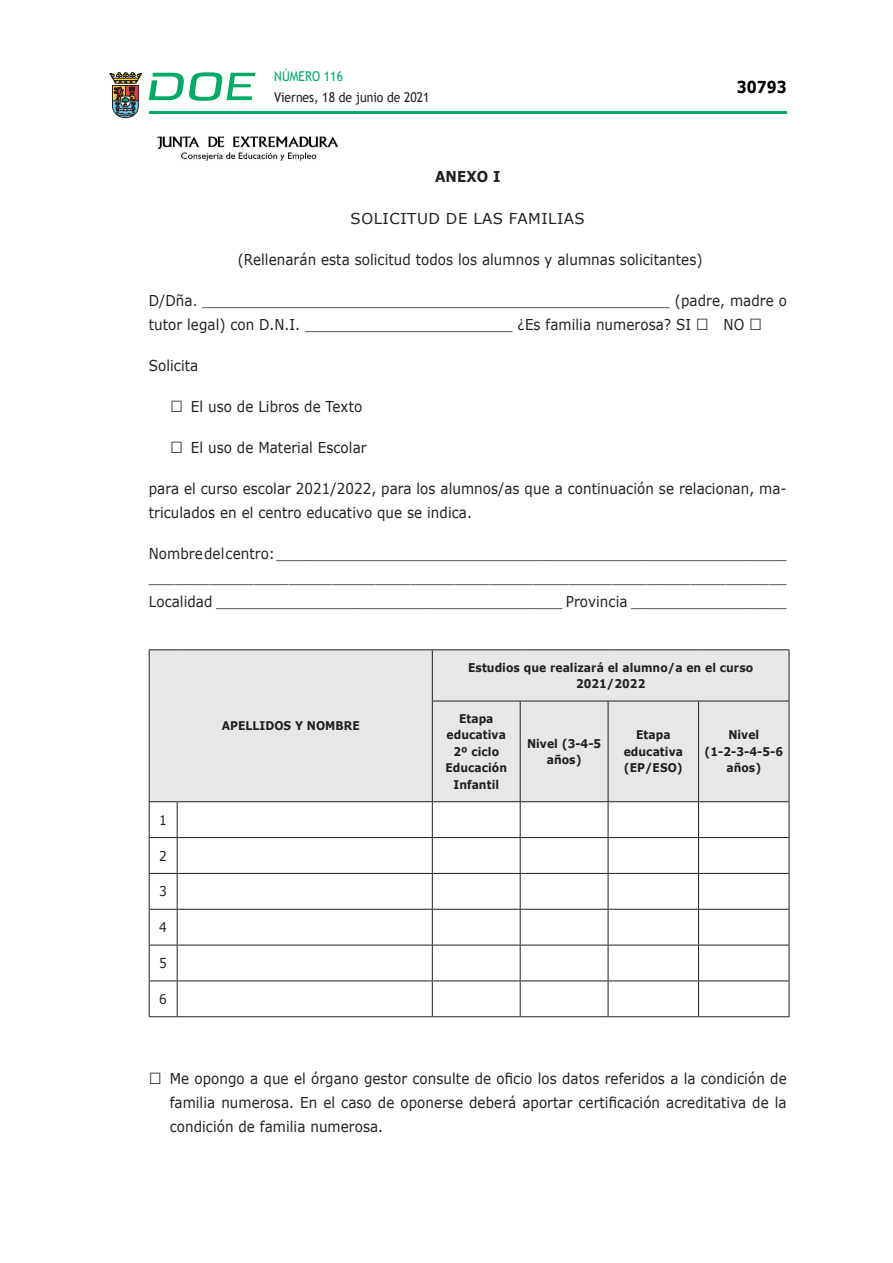
<style>
.page{position:relative;width:893px;height:1263px;background:#fff}
.page>*{position:absolute;margin:0;border:0;box-sizing:border-box;transform-origin:0 0}
.t1{font:700 16.5px "Verdana";color:#000;scale:.85 1}
.CUERPO_DE_TEXTO{font:15px/24px "Verdana";letter-spacing:.005em;color:#231f20;scale:.9 1}
.ADENDA{font:15px "Verdana";letter-spacing:.035em;color:#231f20}
.CUERPO_DE_TEXTO-2{font:700 15px "Verdana";letter-spacing:.005em;color:#231f20;scale:.9 1}
.t2{font:13.5px "Trebuchet MS";color:#231f20;scale:.9 1}
.t3{font:13.5px "Trebuchet MS";color:#00ab67;scale:.9 1}
.CUERPO_DE_TEXTO-3{font:13.5px "Verdana";color:#231f20;scale:.9 1}
.CUERPO_DE_TEXTO-4{font:700 12px/16.5px "Verdana";letter-spacing:.005em;color:#231f20;text-align:center;scale:.9 1}
.s1{font-size:24px}
</style>
<div class="page">
<hr style="left:149px;top:111px;width:638px;height:3px;background:#00ab66">
<svg style="left:109px;top:72px;width:33px;height:46px"></svg>
<svg style="left:149px;top:72px;width:106px;height:29px"></svg>
<div style="left:150px;top:650px;width:639px;height:151px;background:#e6e7e9"></div>
<svg style="left:149px;top:649px;width:28px;height:1px"></svg>
<hr style="left:149px;top:650px;width:1px;height:51px;background:#231f20">
<hr style="left:177px;top:649px;width:255px;height:1px;background:#231f20">
<hr style="left:149px;top:701px;width:1px;height:100px;background:#231f20">
<hr style="left:432px;top:649px;width:88px;height:1px;background:#231f20">
<hr style="left:432px;top:650px;width:1px;height:51px;background:#231f20">
<hr style="left:520px;top:649px;width:88px;height:1px;background:#231f20">
<hr style="left:608px;top:649px;width:91px;height:1px;background:#231f20">
<hr style="left:699px;top:649px;width:90px;height:1px;background:#231f20">
<hr style="left:789px;top:650px;width:1px;height:51px;background:#231f20">
<hr style="left:432px;top:701px;width:88px;height:1px;background:#231f20">
<hr style="left:432px;top:701px;width:1px;height:100px;background:#231f20">
<hr style="left:520px;top:701px;width:88px;height:1px;background:#231f20">
<hr style="left:520px;top:701px;width:1px;height:100px;background:#231f20">
<hr style="left:608px;top:701px;width:91px;height:1px;background:#231f20">
<hr style="left:608px;top:701px;width:1px;height:100px;background:#231f20">
<hr style="left:699px;top:701px;width:90px;height:1px;background:#231f20">
<hr style="left:698px;top:701px;width:1px;height:100px;background:#231f20">
<hr style="left:789px;top:701px;width:1px;height:100px;background:#231f20">
<svg style="left:149px;top:801px;width:28px;height:1px"></svg>
<hr style="left:149px;top:802px;width:1px;height:35px;background:#231f20">
<hr style="left:177px;top:801px;width:255px;height:1px;background:#231f20">
<hr style="left:177px;top:802px;width:1px;height:35px;background:#231f20">
<hr style="left:432px;top:801px;width:88px;height:1px;background:#231f20">
<hr style="left:432px;top:802px;width:1px;height:35px;background:#231f20">
<hr style="left:520px;top:801px;width:88px;height:1px;background:#231f20">
<hr style="left:520px;top:802px;width:1px;height:35px;background:#231f20">
<hr style="left:608px;top:801px;width:91px;height:1px;background:#231f20">
<hr style="left:608px;top:802px;width:1px;height:35px;background:#231f20">
<hr style="left:699px;top:801px;width:90px;height:1px;background:#231f20">
<hr style="left:698px;top:802px;width:1px;height:35px;background:#231f20">
<hr style="left:789px;top:802px;width:1px;height:35px;background:#231f20">
<svg style="left:149px;top:837px;width:28px;height:1px"></svg>
<hr style="left:149px;top:838px;width:1px;height:35px;background:#231f20">
<hr style="left:177px;top:837px;width:255px;height:1px;background:#231f20">
<hr style="left:177px;top:838px;width:1px;height:35px;background:#231f20">
<hr style="left:432px;top:837px;width:88px;height:1px;background:#231f20">
<hr style="left:432px;top:838px;width:1px;height:35px;background:#231f20">
<hr style="left:520px;top:837px;width:88px;height:1px;background:#231f20">
<hr style="left:520px;top:838px;width:1px;height:35px;background:#231f20">
<hr style="left:608px;top:837px;width:91px;height:1px;background:#231f20">
<hr style="left:608px;top:838px;width:1px;height:35px;background:#231f20">
<hr style="left:699px;top:837px;width:90px;height:1px;background:#231f20">
<hr style="left:698px;top:838px;width:1px;height:35px;background:#231f20">
<hr style="left:789px;top:838px;width:1px;height:35px;background:#231f20">
<svg style="left:149px;top:873px;width:28px;height:1px"></svg>
<hr style="left:149px;top:874px;width:1px;height:35px;background:#231f20">
<hr style="left:177px;top:873px;width:255px;height:1px;background:#231f20">
<hr style="left:177px;top:874px;width:1px;height:35px;background:#231f20">
<hr style="left:432px;top:873px;width:88px;height:1px;background:#231f20">
<hr style="left:432px;top:874px;width:1px;height:35px;background:#231f20">
<hr style="left:520px;top:873px;width:88px;height:1px;background:#231f20">
<hr style="left:520px;top:874px;width:1px;height:35px;background:#231f20">
<hr style="left:608px;top:873px;width:91px;height:1px;background:#231f20">
<hr style="left:608px;top:874px;width:1px;height:35px;background:#231f20">
<hr style="left:699px;top:873px;width:90px;height:1px;background:#231f20">
<hr style="left:698px;top:874px;width:1px;height:35px;background:#231f20">
<hr style="left:789px;top:874px;width:1px;height:35px;background:#231f20">
<svg style="left:149px;top:909px;width:28px;height:1px"></svg>
<hr style="left:149px;top:910px;width:1px;height:35px;background:#231f20">
<hr style="left:177px;top:909px;width:255px;height:1px;background:#231f20">
<hr style="left:177px;top:910px;width:1px;height:35px;background:#231f20">
<hr style="left:432px;top:909px;width:88px;height:1px;background:#231f20">
<hr style="left:432px;top:910px;width:1px;height:35px;background:#231f20">
<hr style="left:520px;top:909px;width:88px;height:1px;background:#231f20">
<hr style="left:520px;top:910px;width:1px;height:35px;background:#231f20">
<hr style="left:608px;top:909px;width:91px;height:1px;background:#231f20">
<hr style="left:608px;top:910px;width:1px;height:35px;background:#231f20">
<hr style="left:699px;top:909px;width:90px;height:1px;background:#231f20">
<hr style="left:698px;top:910px;width:1px;height:35px;background:#231f20">
<hr style="left:789px;top:910px;width:1px;height:35px;background:#231f20">
<svg style="left:150px;top:945px;width:27px;height:1px"></svg>
<hr style="left:149px;top:945px;width:1px;height:35px;background:#231f20">
<hr style="left:177px;top:945px;width:255px;height:1px;background:#231f20">
<hr style="left:177px;top:945px;width:1px;height:35px;background:#231f20">
<hr style="left:432px;top:945px;width:88px;height:1px;background:#231f20">
<hr style="left:432px;top:945px;width:1px;height:35px;background:#231f20">
<hr style="left:520px;top:945px;width:88px;height:1px;background:#231f20">
<hr style="left:520px;top:945px;width:1px;height:35px;background:#231f20">
<hr style="left:608px;top:945px;width:91px;height:1px;background:#231f20">
<hr style="left:608px;top:945px;width:1px;height:35px;background:#231f20">
<hr style="left:699px;top:945px;width:90px;height:1px;background:#231f20">
<hr style="left:698px;top:945px;width:1px;height:35px;background:#231f20">
<hr style="left:789px;top:945px;width:1px;height:35px;background:#231f20">
<svg style="left:149px;top:980px;width:28px;height:1px"></svg>
<hr style="left:149px;top:981px;width:1px;height:35px;background:#231f20">
<hr style="left:177px;top:980px;width:255px;height:1px;background:#231f20">
<hr style="left:177px;top:981px;width:1px;height:35px;background:#231f20">
<hr style="left:432px;top:980px;width:88px;height:1px;background:#231f20">
<hr style="left:432px;top:981px;width:1px;height:35px;background:#231f20">
<hr style="left:520px;top:980px;width:88px;height:1px;background:#231f20">
<hr style="left:520px;top:981px;width:1px;height:35px;background:#231f20">
<hr style="left:608px;top:980px;width:91px;height:1px;background:#231f20">
<hr style="left:608px;top:981px;width:1px;height:35px;background:#231f20">
<hr style="left:699px;top:980px;width:90px;height:1px;background:#231f20">
<hr style="left:698px;top:981px;width:1px;height:35px;background:#231f20">
<hr style="left:789px;top:981px;width:1px;height:35px;background:#231f20">
<svg style="left:149px;top:1016px;width:28px;height:1px"></svg>
<hr style="left:177px;top:1016px;width:255px;height:1px;background:#231f20">
<hr style="left:432px;top:1016px;width:88px;height:1px;background:#231f20">
<hr style="left:520px;top:1016px;width:88px;height:1px;background:#231f20">
<hr style="left:608px;top:1016px;width:91px;height:1px;background:#231f20">
<hr style="left:699px;top:1016px;width:90px;height:1px;background:#231f20">
<img style="left:157px;top:136px;width:182px;height:25px">
<p class="t3" style="left:274px;top:67px;width:78px">NÚMERO 116</p>
<p class="t2" style="left:274px;top:88px;width:174px">Viernes, 18 de junio de 2021</p>
<p class="t1" style="left:737px;top:75px;width:60px">30793</p>
<p class="CUERPO_DE_TEXTO-2" style="left:435px;top:165px;width:74px">ANEXO I</p>
<p class="ADENDA" style="left:351px;top:208px;width:236px">SOLICITUD DE LAS FAMILIAS</p>
<p class="CUERPO_DE_TEXTO" style="left:238px;top:247px;width:518px">(Rellenarán esta solicitud todos los alumnos y alumnas solicitantes)</p>
<p class="CUERPO_DE_TEXTO" style="left:149px;top:288px;width:710px">D/Dña. ______________________________________________________ (padre, madre o tutor legal) con D.N.I. ________________________ ¿Es familia numerosa? SI <span class="s1">□</span> NO <span class="s1">□</span></p>
<p class="CUERPO_DE_TEXTO" style="left:149px;top:353px;width:56px">Solicita</p>
<p class="CUERPO_DE_TEXTO" style="left:170px;top:394px;width:215px"><span class="s1">□</span> El uso de Libros de Texto</p>
<p class="CUERPO_DE_TEXTO" style="left:170px;top:435px;width:220px"><span class="s1">□</span> El uso de Material Escolar</p>
<p class="CUERPO_DE_TEXTO" style="left:149px;top:476px;width:710px">para el curso escolar 2021/2022, para los alumnos/as que a continuación se relacionan, ma&shy;triculados en el centro educativo que se indica.</p>
<p class="CUERPO_DE_TEXTO" style="left:149px;top:541px;width:710px;text-align:justify">Nombre del centro: ___________________________________________________________ _________________________________________________________________________ Localidad ________________________________________ Provincia __________________</p>
<p class="CUERPO_DE_TEXTO-3" style="left:159px;top:811px;width:10px">1</p>
<p class="CUERPO_DE_TEXTO-3" style="left:159px;top:846px;width:10px">2</p>
<p class="CUERPO_DE_TEXTO-3" style="left:159px;top:882px;width:10px">3</p>
<p class="CUERPO_DE_TEXTO-3" style="left:159px;top:918px;width:10px">4</p>
<p class="CUERPO_DE_TEXTO-3" style="left:159px;top:954px;width:10px">5</p>
<p class="CUERPO_DE_TEXTO-3" style="left:159px;top:990px;width:10px">6</p>
<p class="CUERPO_DE_TEXTO-4" style="left:222px;top:717px;width:155px">APELLIDOS Y NOMBRE</p>
<p class="CUERPO_DE_TEXTO-4" style="left:468px;top:659px;width:318px">Estudios que realizará el alumno/a en el curso<br>2021/2022</p>
<p class="CUERPO_DE_TEXTO-4" style="left:445px;top:710px;width:70px">Etapa educativa<br>2º ciclo<br>Educación<br>Infantil</p>
<p class="CUERPO_DE_TEXTO-4" style="left:527px;top:735px;width:84px">Nivel (3-4-5 años)</p>
<p class="CUERPO_DE_TEXTO-4" style="left:624px;top:727px;width:67px">Etapa educativa (EP/ESO)</p>
<p class="CUERPO_DE_TEXTO-4" style="left:705px;top:727px;width:89px">Nivel (1-2-3-4-5-6 años)</p>
<p class="CUERPO_DE_TEXTO" style="left:170px;top:1066px;width:687px;text-align:justify;text-indent:-21px"><span class="s1">□</span> Me opongo a que el órgano gestor consulte de oficio los datos referidos a la condición de familia numerosa. En el caso de oponerse deberá aportar certificación acreditativa de la condición de familia numerosa.</p>
</div>
